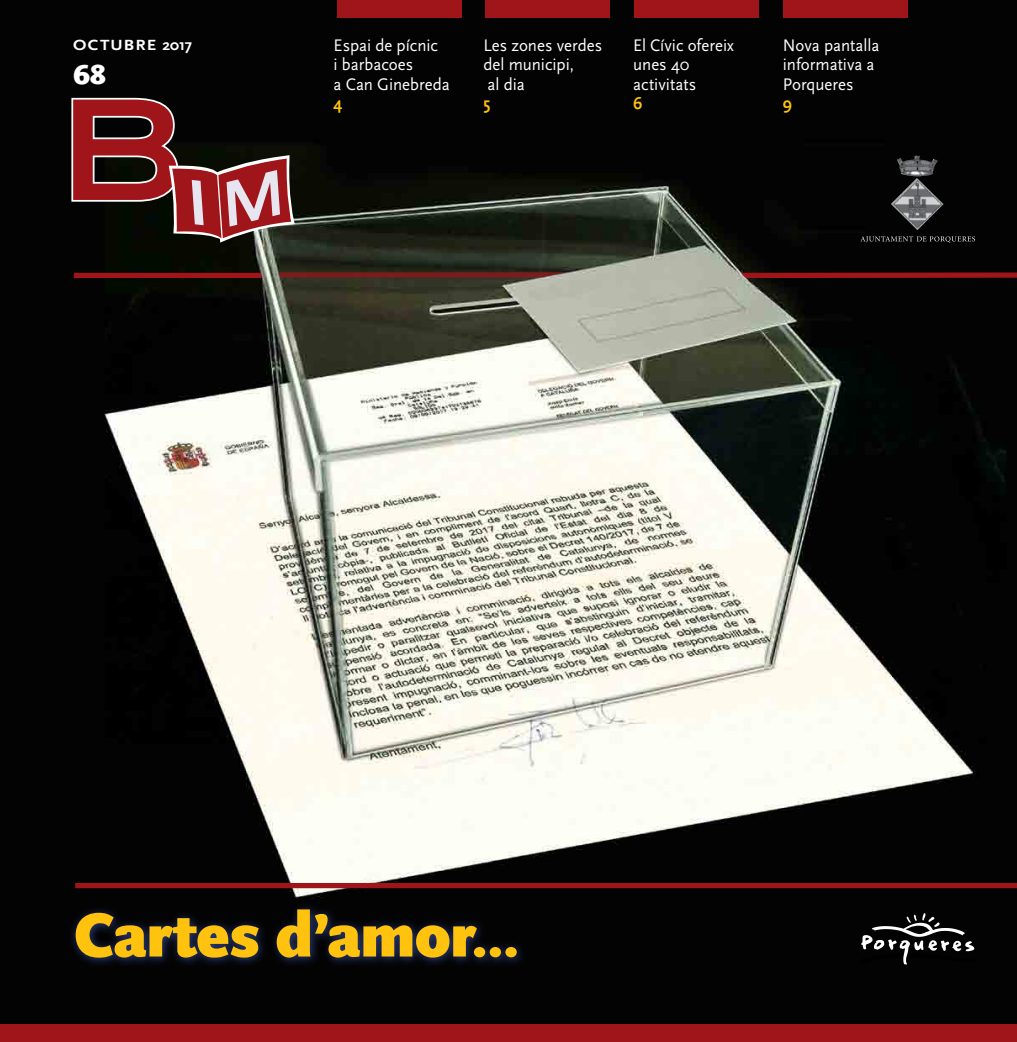
<style>
.page{position:relative;width:1017px;height:1042px;background:#fff}
.page>*{position:absolute;margin:0;border:0;box-sizing:border-box;transform-origin:0 0}
.t1{font:900 64.58px "Scala Sans";letter-spacing:-.005em;color:#ffc20e}
.t2{font:900 28px "Scala Sans";color:#fff}
.t3{font:17.5px/19.2px "Scala Sans";color:#fff;scale:.96 1}
.t4{font:700 17.5px "Scala Sans Pro";color:#ffc20e;scale:.96 1}
.t5{font:700 15.4px "Scala Sans Pro";letter-spacing:.065em;color:#fff;scale:1.14 1}
.s1{font-size:15.75px}
</style>
<div class="page">
<img style="left:0;top:0;width:1017px;height:1024px">
<div style="left:0;top:1024px;width:1017px;height:18px;background:#9f1519"></div>
<div style="left:337px;top:0;width:124px;height:17px;background:#9f1519"></div>
<div style="left:634px;top:0;width:125px;height:17px;background:#9f1519"></div>
<div style="left:485px;top:0;width:125px;height:17px;background:#9f1519"></div>
<div style="left:783px;top:0;width:124px;height:17px;background:#9f1519"></div>
<svg style="left:860px;top:913px;width:116px;height:52px"></svg>
<img style="left:891px;top:155px;width:52px;height:75px">
<svg style="left:860px;top:236px;width:115px;height:7px"></svg>
<svg style="left:228px;top:147px;width:73px;height:512px"></svg>
<svg style="left:160px;top:238px;width:68px;height:786px"></svg>
<svg style="left:70px;top:96px;width:221px;height:142px"></svg>
<div style="left:75px;top:883px;width:942px;height:5px;background:#9f1519"></div>
<div style="left:67px;top:901px;width:460px;height:67px;background:#3953a4;opacity:.75"></div>
<div style="left:74px;top:273px;width:188px;height:5px;background:#9f1519"></div>
<svg style="left:731px;top:269px;width:286px;height:9px"></svg>
<svg style="left:275px;top:272px;width:409px;height:5px;fill:#791e1c"></svg>
<p class="t5" style="left:73px;top:36px;width:106px">OCTUBRE <span class="s1">2017</span></p>
<h2 class="t2" style="left:73px;top:59px;width:34px">68</h2>
<p class="t3" style="left:334px;top:36px;width:123px">Espai de pícnic<br>i barbacoes<br>a Can Ginebreda</p>
<p class="t4" style="left:334px;top:93px;width:10px">4</p>
<p class="t3" style="left:483px;top:36px;width:125px">Les zones verdes del municipi,<br>al dia</p>
<p class="t4" style="left:483px;top:93px;width:9px">5</p>
<p class="t3" style="left:633px;top:36px;width:107px">El Cívic ofereix unes 40 activitats</p>
<p class="t4" style="left:633px;top:93px;width:11px">6</p>
<p class="t3" style="left:783px;top:36px;width:102px">Nova pantalla informativa a<br>Porqueres</p>
<p class="t4" style="left:783px;top:93px;width:11px">9</p>
<h1 class="t1" style="left:74px;top:900px;width:447px">Cartes d’amor...</h1>
</div>
